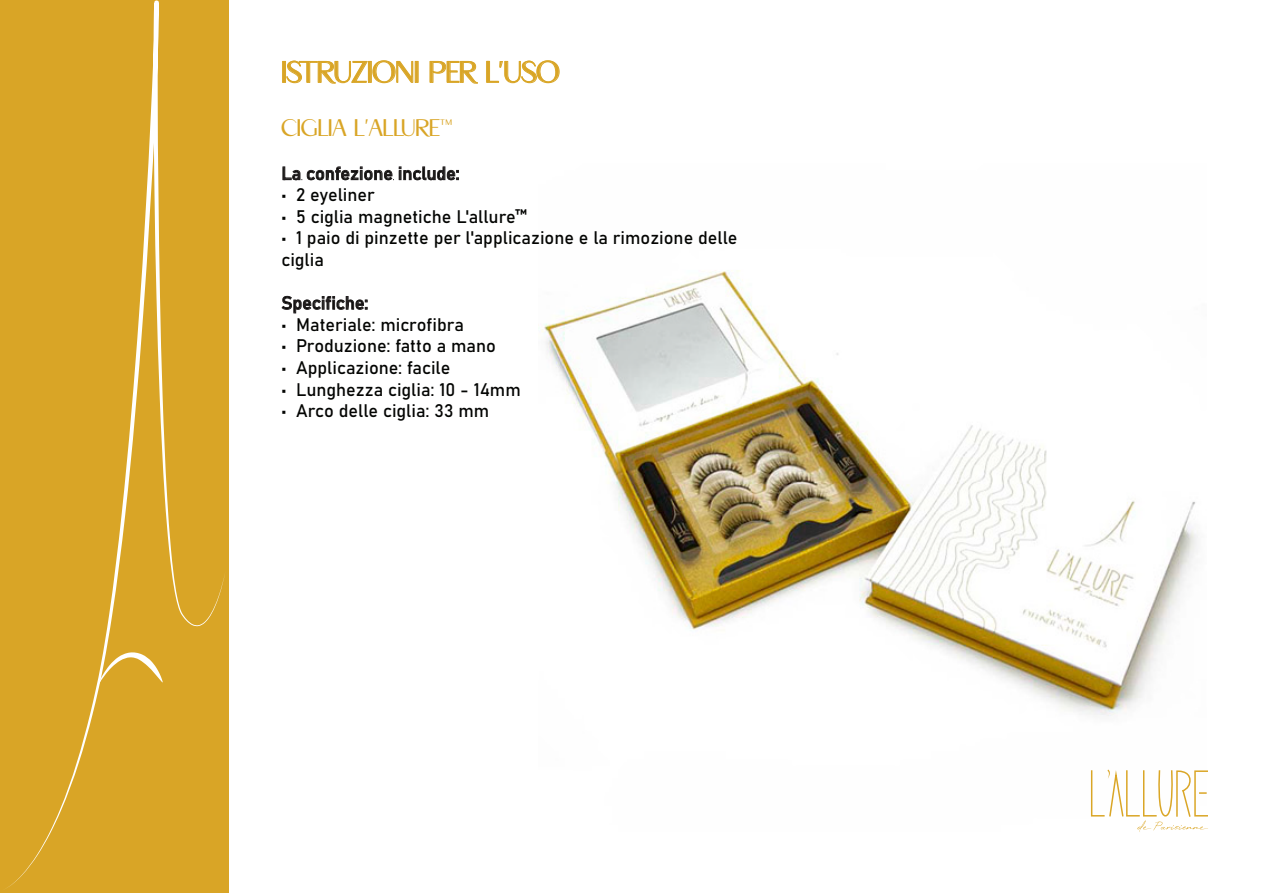
<style>
.page{position:relative;width:1263px;height:893px;background:#fff}
.page>*{position:absolute;margin:0;border:0;box-sizing:border-box;transform-origin:0 0}
.t1{font:30px "APOLLO";color:#d9a526}
.t2{font:24px "APOLLO";color:#d9a526}
.t3{font:18px/21.6px "Bahnschrift";color:#040503}
</style>
<div class="page">
<img style="left:541px;top:270px;width:657px;height:446px">
<div style="left:0;top:0;width:228px;height:893px;background:#d9a526"></div>
<svg style="left:5px;top:0;width:220px;height:889px"></svg>
<svg style="left:98px;top:652px;width:65px;height:33px"></svg>
<svg style="left:282px;top:60px;width:136px;height:24px"></svg>
<svg style="left:430px;top:61px;width:48px;height:23px"></svg>
<svg style="left:486px;top:60px;width:73px;height:23px"></svg>
<svg style="left:283px;top:166px;width:176px;height:15px"></svg>
<svg style="left:281px;top:295px;width:87px;height:19px"></svg>
<svg style="left:1090px;top:769px;width:118px;height:63px"></svg>
<h1 class="t1" style="left:281px;top:53px;width:280px">ISTRUZIONI PER L'USO</h1>
<h2 class="t2" style="left:281px;top:113px;width:173px">CIGLIA L'ALLURE™</h2>
<p class="t3" style="left:281px;top:161px;width:180px">La confezione include:</p>
<p class="t3" style="left:281px;top:183px;width:95px">• 2 eyeliner</p>
<p class="t3" style="left:281px;top:204px;width:248px">• 5 ciglia magnetiche L'allure™</p>
<p class="t3" style="left:281px;top:226px;width:458px">• 1 paio di pinzette per l'applicazione e la rimozione delle ciglia</p>
<p class="t3" style="left:281px;top:291px;width:88px">Specifiche:</p>
<p class="t3" style="left:281px;top:312px;width:184px">• Materiale: microfibra</p>
<p class="t3" style="left:281px;top:334px;width:216px">• Produzione: fatto a mano</p>
<p class="t3" style="left:281px;top:356px;width:170px">• Applicazione: facile</p>
<p class="t3" style="left:281px;top:377px;width:241px">• Lunghezza ciglia: 10 - 14mm</p>
<p class="t3" style="left:281px;top:399px;width:209px">• Arco delle ciglia: 33 mm</p>
</div>
